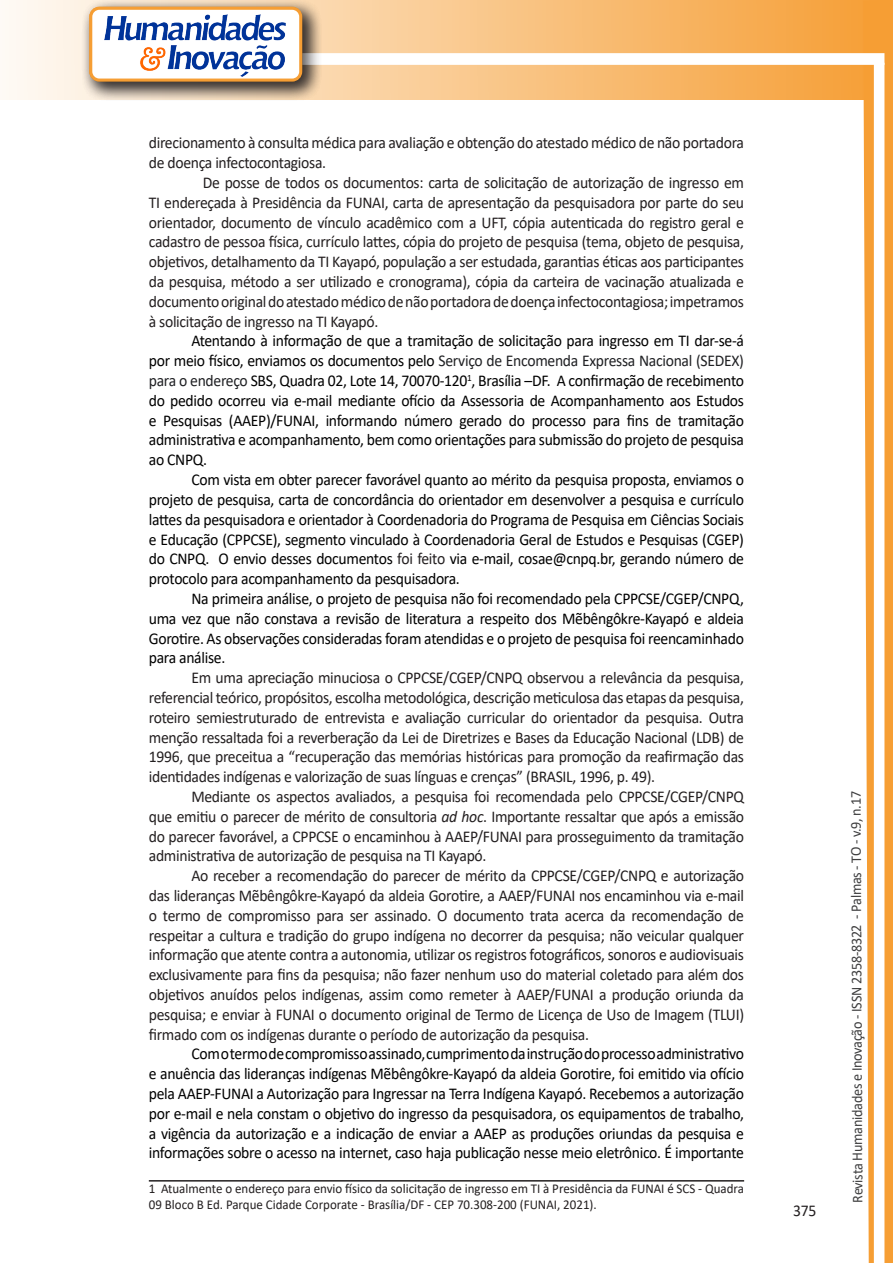
<style>
.page{position:relative;width:893px;height:1263px;background:#fff}
.page>*{position:absolute;margin:0;border:0;box-sizing:border-box;transform-origin:0 0}
.texto{font:16.5px/19.8px "Calibri";letter-spacing:-.02em;color:#231f20;text-align:justify;scale:.95 1}
.texto-2{font:16.5px/19.8px "Calibri";letter-spacing:-.02em;color:#000;text-align:justify;scale:.95 1}
.t1{font:15px "Calibri";letter-spacing:-.025em;color:#3e3e3f;scale:.95 1}
.Rodapé{font:13.5px/16.2px "Calibri";color:#231f20;scale:.96 1}
.s1{color:#202124}
.s2{color:#231f20}
.s3{font-style:italic}
</style>
<div class="page">
<svg style="left:5px;top:0;width:858px;height:100px;background:#f9c484"></svg>
<div style="left:302px;top:53px;width:582px;height:12px;background:#fff;border:2px solid #fff"></div>
<svg style="left:863px;top:0;width:30px;height:1263px"></svg>
<div style="left:81px;top:0;width:241px;height:102px;background:#231f20;opacity:.75"></div>
<div style="left:91px;top:8px;width:210px;height:72px;background:#fff;border-radius:9px"></div>
<img style="left:104px;top:14px;width:181px;height:62px">
<div style="left:89px;top:7px;width:213px;height:75px;border:3px solid #f69e34;border-radius:9px"></div>
<hr style="left:149px;top:1180px;width:595px;height:1px;background:#231f20">
<p class="texto" style="left:149px;top:133px;width:628px">direcionamento à consulta médica para avaliação e obtenção do atestado médico de não portadora de doença infectocontagiosa.</p>
<p class="texto" style="left:149px;top:172px;width:628px;text-indent:54px">De posse de todos os documentos: carta de solicitação de autorização de ingresso em TI endereçada à Presidência da FUNAI, carta de apresentação da pesquisadora por parte do seu orientador, documento de vínculo acadêmico com a UFT, cópia autenticada do registro geral e cadastro de pessoa física, currículo lattes, cópia do projeto de pesquisa (tema, objeto de pesquisa, objetivos, detalhamento da TI Kayapó, população a ser estudada, garantias éticas aos participantes da pesquisa, método a ser utilizado e cronograma), cópia da carteira de vacinação atualizada e documento original do atestado médico de não portadora de doença infectocontagiosa; impetramos à solicitação de ingresso na TI Kayapó.</p>
<p class="texto-2" style="left:149px;top:331px;width:628px;text-indent:43px">Atentando à informação de que a tramitação de solicitação para ingresso em TI dar-se-á por meio físico, enviamos os documentos pelo <span class="s1">Serviço de Encomenda Expressa Nacional (SEDEX) para o endereço</span> SBS, Quadra 02, Lote 14, 70070-120<sup>1</sup>, Brasília –DF. A confirmação de recebimento do pedido ocorreu via e-mail mediante ofício da Assessoria de Acompanhamento aos Estudos e Pesquisas (AAEP)/FUNAI, informando número gerado do processo para fins de tramitação administrativa e acompanhamento, bem como orientações para submissão do projeto de pesquisa ao CNPQ.</p>
<p class="texto-2" style="left:149px;top:469px;width:628px;text-indent:43px">Com vista em obter parecer favorável quanto ao mérito da pesquisa proposta, enviamos o projeto de pesquisa, carta de concordância do orientador em desenvolver a pesquisa e currículo lattes da pesquisadora e orientador à Coordenadoria do Programa de Pesquisa em Ciências Sociais e Educação (CPPCSE), segmento vinculado à Coordenadoria Geral de Estudos e Pesquisas (CGEP) do CNPQ. O envio desses documentos <span class="s2">foi feito</span> via e-mail, cosae@cnpq.br, gerando número de protocolo para acompanhamento da pesquisadora.</p>
<p class="texto-2" style="left:149px;top:588px;width:628px;text-indent:43px">Na primeira análise, o projeto de pesquisa não foi recomendado pela CPPCSE/CGEP/CNPQ, uma vez que não constava a revisão de literatura a respeito dos Mẽbêngôkre-Kayapó e aldeia Gorotire. As observações consideradas foram atendidas e o projeto de pesquisa foi reencaminhado para análise.</p>
<p class="texto" style="left:149px;top:667px;width:628px;text-indent:43px">Em uma apreciação minuciosa o CPPCSE/CGEP/CNPQ observou a relevância da pesquisa, referencial teórico, propósitos, escolha metodológica, descrição meticulosa das etapas da pesquisa, roteiro semiestruturado de entrevista e avaliação curricular do orientador da pesquisa. Outra menção ressaltada foi a reverberação da Lei de Diretrizes e Bases da Educação Nacional (LDB) de 1996, que preceitua a “recuperação das memórias históricas para promoção da reafirmação das identidades indígenas e valorização de suas línguas e crenças” (BRASIL, 1996, p. 49).</p>
<p class="texto" style="left:149px;top:786px;width:628px;text-indent:43px">Mediante os aspectos avaliados, a pesquisa foi recomendada pelo CPPCSE/CGEP/CNPQ que emitiu o parecer de mérito de consultoria <span class="s3">ad hoc</span>. Importante ressaltar que após a emissão do parecer favorável, a CPPCSE o encaminhou à AAEP/FUNAI para prosseguimento da tramitação administrativa de autorização de pesquisa na TI Kayapó.</p>
<p class="texto" style="left:149px;top:865px;width:628px;text-indent:43px">Ao receber a recomendação do parecer de mérito da CPPCSE/CGEP/CNPQ e autorização das lideranças Mẽbêngôkre-Kayapó da aldeia Gorotire, a AAEP/FUNAI nos encaminhou via e-mail o termo de compromisso para ser assinado. O documento trata acerca da recomendação de respeitar a cultura e tradição do grupo indígena no decorrer da pesquisa; não veicular qualquer informação que atente contra a autonomia, utilizar os registros fotográficos, sonoros e audiovisuais exclusivamente para fins da pesquisa; não fazer nenhum uso do material coletado para além dos objetivos anuídos pelos indígenas, assim como remeter à AAEP/FUNAI a produção oriunda da pesquisa; e enviar à FUNAI o documento original de Termo de Licença de Uso de Imagem (TLUI) firmado com os indígenas durante o período de autorização da pesquisa.</p>
<p class="texto-2" style="left:149px;top:1043px;width:628px;text-indent:43px">Com o termo de compromisso assinado, cumprimento da instrução do processo administrativo e anuência das lideranças indígenas Mẽbêngôkre-Kayapó da aldeia Gorotire, foi emitido via ofício pela AAEP-FUNAI a Autorização para Ingressar na Terra Indígena Kayapó. Recebemos a autorização por e-mail e nela constam o objetivo do ingresso da pesquisadora, os equipamentos de trabalho, a vigência da autorização e a indicação de enviar a AAEP as produções oriundas da pesquisa e informações sobre o acesso na internet, caso haja publicação nesse meio eletrônico. É importante</p>
<p class="Rodapé" style="left:149px;top:1180px;width:621px">1 Atualmente o endereço para envio físico da solicitação de ingresso em TI à Presidência da FUNAI é SCS - Quadra<br>09 Bloco B Ed. Parque Cidade Corporate - Brasília/DF - CEP 70.308-200 (FUNAI, 2021).</p>
<p class="texto" style="left:793px;top:1200px;width:26px">375</p>
<p class="t1" style="left:846px;top:1203px;width:435px;rotate:-90deg">Revista Humanidades e Inovação - ISSN 2358-8322 - Palmas - TO - v.9, n.17</p>
</div>
